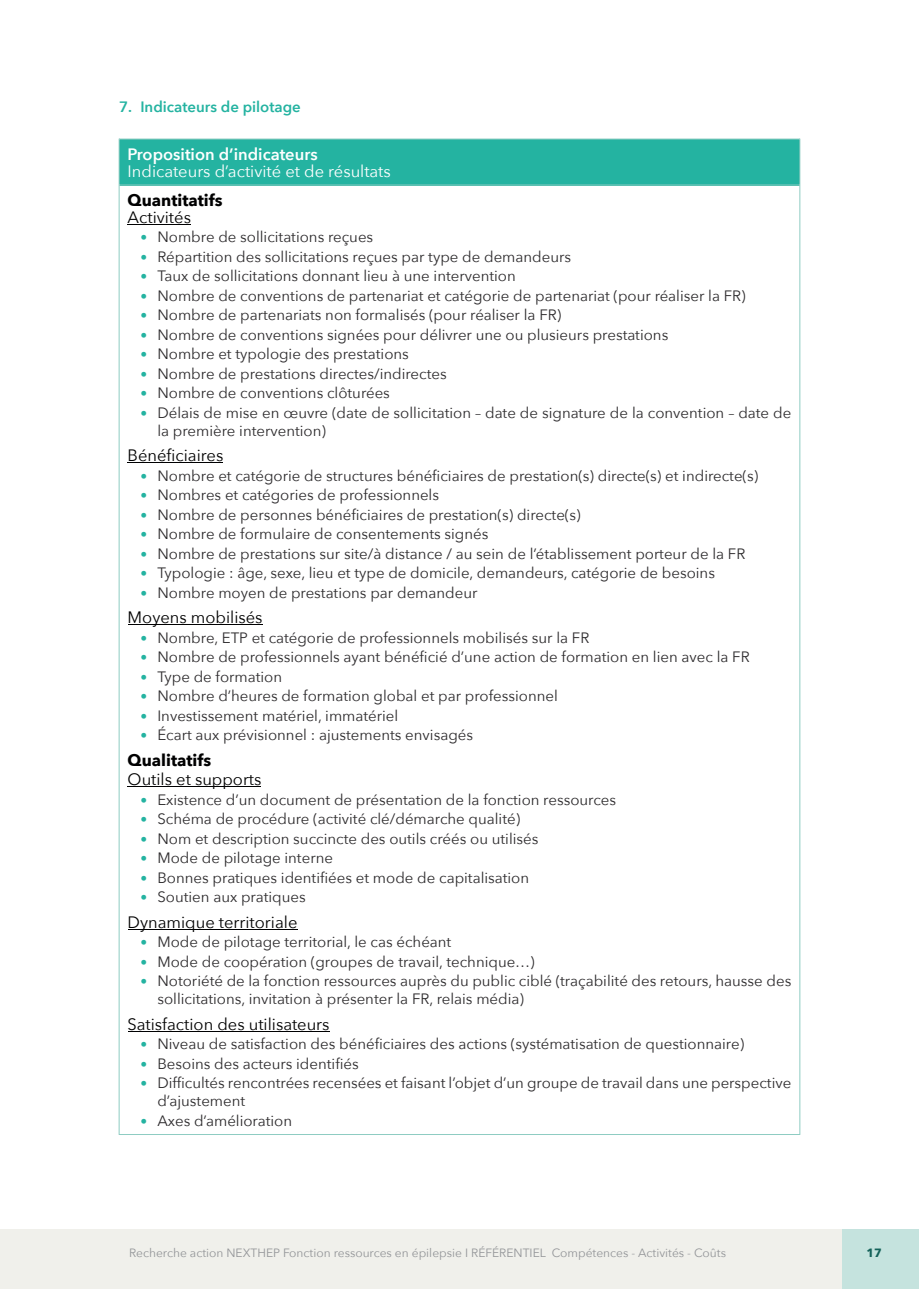
<style>
.page{position:relative;width:919px;height:1289px;background:#fff}
.page>*{position:absolute;margin:0;border:0;box-sizing:border-box;transform-origin:0 0}
.t1{font:16.5px "Avenir Next";color:#000001}
.t2{font:16.5px "Avenir Next";color:#fff}
.t3{font:600 16.5px "Avenir Next";color:#fff}
.t4{font:700 16.5px "Avenir Next";color:#000001}
.t5{font:15px/18px "Avenir Next";color:#2c2a2c}
.t6{font:600 15px "Avenir Next";color:#24b3a1}
.t7{font:12px "Avenir Next";color:#939598}
.t8{font:700 12px "Avenir Next";color:#14625a}
.s1{font-size:13.5px;color:#24b3a1}
</style>
<div class="page">
<div style="left:842px;top:1228px;width:76px;height:60px;background:#c5e3de"></div>
<div style="left:0;top:1228px;width:842px;height:60px;background:#f0f0eb"></div>
<div style="left:119px;top:139px;width:680px;height:46px;background:#24b3a1"></div>
<hr style="left:128px;top:224px;width:63px;height:1px;background:#000001">
<hr style="left:128px;top:462px;width:95px;height:1px;background:#000001">
<hr style="left:128px;top:624px;width:134px;height:1px;background:#000001">
<hr style="left:128px;top:786px;width:133px;height:1px;background:#000001">
<hr style="left:128px;top:929px;width:169px;height:1px;background:#000001">
<hr style="left:128px;top:1031px;width:201px;height:1px;background:#000001">
<hr style="left:119px;top:139px;width:1px;height:995px;background:#8eccc2">
<hr style="left:799px;top:139px;width:1px;height:995px;background:#8eccc2">
<hr style="left:119px;top:139px;width:680px;height:1px;background:#8eccc2">
<hr style="left:119px;top:185px;width:680px;height:1px;background:#8eccc2">
<hr style="left:119px;top:1134px;width:680px;height:1px;background:#8eccc2">
<p class="t6" style="left:119px;top:97px;width:183px">7. Indicateurs de pilotage</p>
<p class="t3" style="left:128px;top:143px;width:191px">Proposition d’indicateurs</p>
<p class="t2" style="left:128px;top:160px;width:265px">Indicateurs d’activité et de résultats</p>
<p class="t4" style="left:128px;top:189px;width:96px">Quantitatifs</p>
<p class="t1" style="left:128px;top:206px;width:65px">Activités</p>
<p class="t5" style="left:140px;top:228px;width:234px"><span class="s1">•</span> Nombre de sollicitations reçues</p>
<p class="t5" style="left:140px;top:248px;width:432px"><span class="s1">•</span> Répartition des sollicitations reçues par type de demandeurs</p>
<p class="t5" style="left:140px;top:267px;width:377px"><span class="s1">•</span> Taux de sollicitations donnant lieu à une intervention</p>
<p class="t5" style="left:140px;top:287px;width:606px"><span class="s1">•</span> Nombre de conventions de partenariat et catégorie de partenariat (pour réaliser la FR)</p>
<p class="t5" style="left:140px;top:306px;width:422px"><span class="s1">•</span> Nombre de partenariats non formalisés (pour réaliser la FR)</p>
<p class="t5" style="left:140px;top:326px;width:529px"><span class="s1">•</span> Nombre de conventions signées pour délivrer une ou plusieurs prestations</p>
<p class="t5" style="left:140px;top:345px;width:270px"><span class="s1">•</span> Nombre et typologie des prestations</p>
<p class="t5" style="left:140px;top:365px;width:308px"><span class="s1">•</span> Nombre de prestations directes/indirectes</p>
<p class="t5" style="left:140px;top:384px;width:251px"><span class="s1">•</span> Nombre de conventions clôturées</p>
<p class="t5" style="left:157px;top:404px;width:635px;text-indent:-17px"><span class="s1">•</span> Délais de mise en œuvre (date de sollicitation – date de signature de la convention – date de la première intervention)</p>
<p class="t1" style="left:128px;top:444px;width:97px">Bénéficiaires</p>
<p class="t5" style="left:140px;top:467px;width:619px"><span class="s1">•</span> Nombre et catégorie de structures bénéficiaires de prestation(s) directe(s) et indirecte(s)</p>
<p class="t5" style="left:140px;top:486px;width:300px"><span class="s1">•</span> Nombres et catégories de professionnels</p>
<p class="t5" style="left:140px;top:506px;width:441px"><span class="s1">•</span> Nombre de personnes bénéficiaires de prestation(s) directe(s)</p>
<p class="t5" style="left:140px;top:525px;width:349px"><span class="s1">•</span> Nombre de formulaire de consentements signés</p>
<p class="t5" style="left:140px;top:545px;width:606px"><span class="s1">•</span> Nombre de prestations sur site/à distance / au sein de l’établissement porteur de la FR</p>
<p class="t5" style="left:140px;top:564px;width:576px"><span class="s1">•</span> Typologie : âge, sexe, lieu et type de domicile, demandeurs, catégorie de besoins</p>
<p class="t5" style="left:140px;top:584px;width:338px"><span class="s1">•</span> Nombre moyen de prestations par demandeur</p>
<p class="t1" style="left:128px;top:606px;width:136px">Moyens mobilisés</p>
<p class="t5" style="left:140px;top:629px;width:450px"><span class="s1">•</span> Nombre, ETP et catégorie de professionnels mobilisés sur la FR</p>
<p class="t5" style="left:140px;top:648px;width:610px"><span class="s1">•</span> Nombre de professionnels ayant bénéficié d’une action de formation en lien avec la FR</p>
<p class="t5" style="left:140px;top:668px;width:143px"><span class="s1">•</span> Type de formation</p>
<p class="t5" style="left:140px;top:687px;width:419px"><span class="s1">•</span> Nombre d’heures de formation global et par professionnel</p>
<p class="t5" style="left:140px;top:707px;width:259px"><span class="s1">•</span> Investissement matériel, immatériel</p>
<p class="t5" style="left:140px;top:726px;width:334px"><span class="s1">•</span> Écart aux prévisionnel : ajustements envisagés</p>
<p class="t4" style="left:128px;top:749px;width:85px">Qualitatifs</p>
<p class="t1" style="left:128px;top:768px;width:135px">Outils et supports</p>
<p class="t5" style="left:140px;top:791px;width:477px"><span class="s1">•</span> Existence d’un document de présentation de la fonction ressources</p>
<p class="t5" style="left:140px;top:810px;width:381px"><span class="s1">•</span> Schéma de procédure (activité clé/démarche qualité)</p>
<p class="t5" style="left:140px;top:830px;width:399px"><span class="s1">•</span> Nom et description succincte des outils créés ou utilisés</p>
<p class="t5" style="left:140px;top:849px;width:194px"><span class="s1">•</span> Mode de pilotage interne</p>
<p class="t5" style="left:140px;top:869px;width:390px"><span class="s1">•</span> Bonnes pratiques identifiées et mode de capitalisation</p>
<p class="t5" style="left:140px;top:888px;width:167px"><span class="s1">•</span> Soutien aux pratiques</p>
<p class="t1" style="left:128px;top:911px;width:171px">Dynamique territoriale</p>
<p class="t5" style="left:140px;top:933px;width:312px"><span class="s1">•</span> Mode de pilotage territorial, le cas échéant</p>
<p class="t5" style="left:140px;top:953px;width:396px"><span class="s1">•</span> Mode de coopération (groupes de travail, technique…)</p>
<p class="t5" style="left:157px;top:972px;width:635px;text-indent:-17px"><span class="s1">•</span> Notoriété de la fonction ressources auprès du public ciblé (traçabilité des retours, hausse des sollicitations, invitation à présenter la FR, relais média)</p>
<p class="t1" style="left:128px;top:1013px;width:203px">Satisfaction des utilisateurs</p>
<p class="t5" style="left:140px;top:1035px;width:605px"><span class="s1">•</span> Niveau de satisfaction des bénéficiaires des actions (systématisation de questionnaire)</p>
<p class="t5" style="left:140px;top:1055px;width:220px"><span class="s1">•</span> Besoins des acteurs identifiés</p>
<p class="t5" style="left:157px;top:1074px;width:635px;text-indent:-17px"><span class="s1">•</span> Difficultés rencontrées recensées et faisant l’objet d’un groupe de travail dans une perspective d’ajustement</p>
<p class="t5" style="left:140px;top:1112px;width:153px"><span class="s1">•</span> Axes d’amélioration</p>
<p class="t7" style="left:129px;top:1244px;width:598px">Recherche action NEXTHEP Fonction ressources en épilepsie I RÉFÉRENTIEL Compéte ces - Activités - Coûts</p>
<p class="t7" style="left:133px;top:1244px;width:591px">Recherche action NEXTHEP Fonction ressources en épilepsie - Documentation, enseignements et méthodes</p>
<p class="t8" style="left:866px;top:1244px;width:17px">17</p>
</div>
